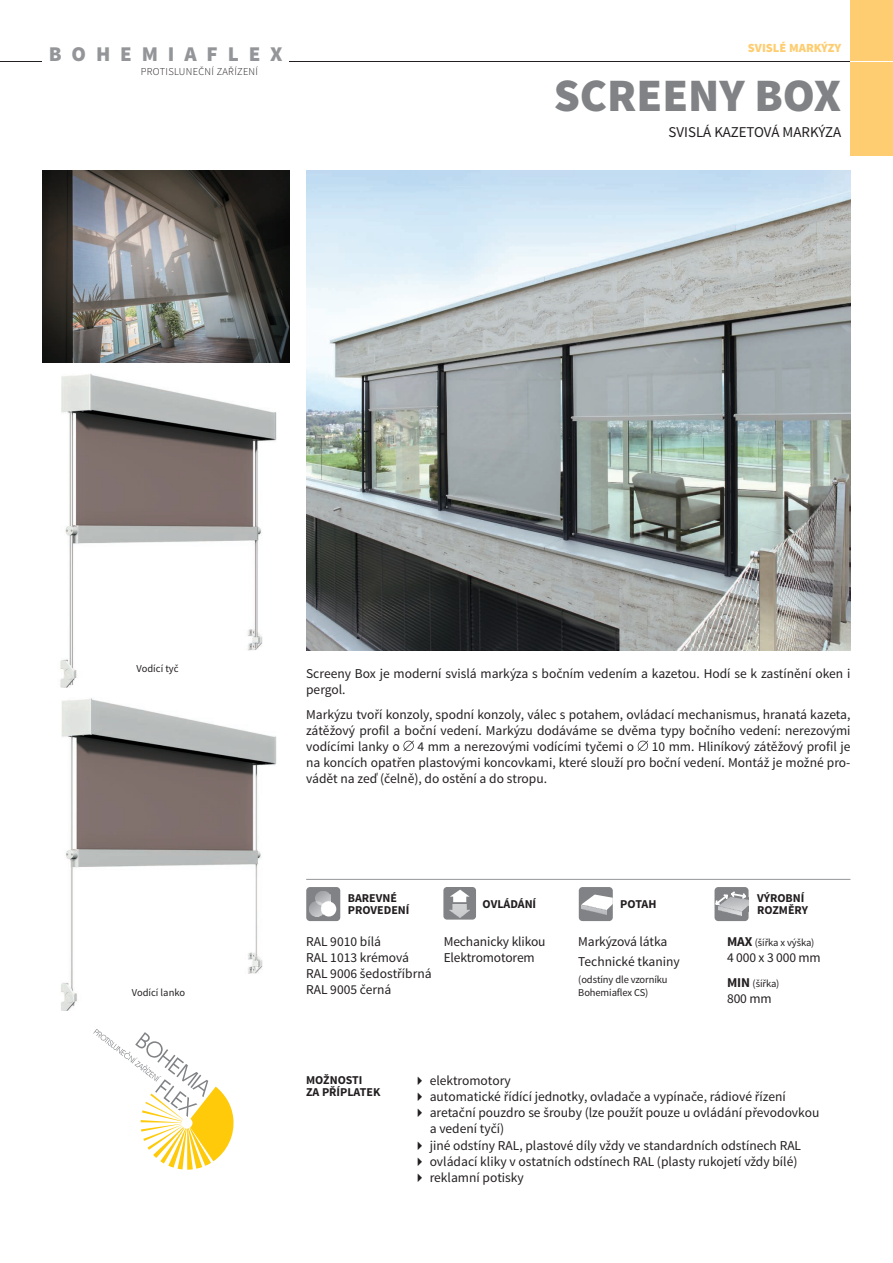
<style>
.page{position:relative;width:893px;height:1263px;background:#fff}
.page>*{position:absolute;margin:0;border:0;box-sizing:border-box;transform-origin:0 0}
.NAZEV{font:900 46.5px "Source Sans Pro";color:#808285}
.t1{font:900 21px "Source Sans Pro";letter-spacing:.47em;color:#939598}
.t2{font:15px "Source Sans Pro";color:#231f20}
.ZAKLAD{font:13.5px/16.2px "Source Sans Pro";color:#231f20}
.ZAKLAD_levy{font:13.5px "Source Sans Pro";letter-spacing:-.01em;color:#231f20}
.t3{font:900 12.45px "Source Sans Pro";color:#fecd70}
.t4{font:700 12px/12px "Source Sans Pro";color:#231f20}
.ZAKLAD_levy-2{font:10.5px/12.6px "Source Sans Pro";letter-spacing:-.01em;color:#231f20}
.t5{font:300 10.5px "Source Sans Pro";letter-spacing:.03em;color:#231f20}
.s1{font-weight:700;font-size:13.5px}
</style>
<div class="page">
<hr style="left:0;top:61px;width:893px;height:1px;background:#231f20">
<div style="left:43px;top:57px;width:246px;height:18px;background:#fff"></div>
<hr style="left:306px;top:879px;width:544px;height:1px;background:#939598">
<div style="left:306px;top:887px;width:34px;height:34px;background:#808285;border-radius:4px"></div>
<div style="left:321px;top:901px;width:15px;height:15px;background:#fff;border-radius:50%"></div>
<img style="left:310px;top:901px;width:15px;height:15px">
<img style="left:316px;top:891px;width:15px;height:15px">
<div style="left:443px;top:887px;width:33px;height:32px;background:#808285;border-radius:4px"></div>
<svg style="left:450px;top:889px;width:20px;height:13px"></svg>
<img style="left:450px;top:905px;width:20px;height:12px">
<div style="left:579px;top:887px;width:34px;height:34px;background:#808285;border-radius:4px"></div>
<svg style="left:581px;top:894px;width:32px;height:16px"></svg>
<img style="left:581px;top:905px;width:25px;height:10px">
<div style="left:714px;top:887px;width:34px;height:34px;background:#808285;border-radius:4px"></div>
<img style="left:718px;top:899px;width:30px;height:12px">
<img style="left:718px;top:907px;width:23px;height:9px">
<svg style="left:715px;top:891px;width:31px;height:14px"></svg>
<svg style="left:93px;top:1029px;width:141px;height:141px"></svg>
<img style="left:306px;top:170px;width:544px;height:481px">
<img style="left:43px;top:170px;width:246px;height:192px">
<svg style="left:403px;top:740px;width:11px;height:11px"></svg>
<svg style="left:638px;top:740px;width:10px;height:11px"></svg>
<img style="left:60px;top:374px;width:217px;height:313px">
<img style="left:61px;top:698px;width:216px;height:313px">
<div style="left:850px;top:0;width:43px;height:156px;background:#fecd72"></div>
<hr style="left:850px;top:61px;width:43px;height:1px;background:#fff">
<h2 class="t1" style="left:49px;top:41px;width:235px">BOHEMIAFLEX</h2>
<p class="t5" style="left:141px;top:65px;width:119px">PROTISLUNEČNÍ ZAŘÍZENÍ</p>
<p class="t3" style="left:748px;top:40px;width:95px">SVISLÉ MARKÝZY</p>
<p class="NAZEV" style="left:554px;top:66px;width:289px">SCREENY BOX</p>
<p class="t2" style="left:669px;top:122px;width:174px">SVISLÁ KAZETOVÁ MARKÝZA</p>
<p class="ZAKLAD_levy-2" style="left:137px;top:663px;width:43px">Vodící tyč</p>
<p class="ZAKLAD_levy-2" style="left:132px;top:986px;width:55px">Vodící lanko</p>
<p class="ZAKLAD" style="left:306px;top:665px;width:546px">Screeny Box je moderní svislá markýza s bočním vedením a kazetou. Hodí se k zastínění oken i pergol.</p>
<p class="ZAKLAD" style="left:306px;top:706px;width:546px;text-align:justify">Markýzu tvoří konzoly, spodní konzoly, válec s potahem, ovládací mechanismus, hranatá kazeta, zátěžový profil a boční vedení. Markýzu dodáváme se dvěma typy bočního vedení: nerezovými vodícími lanky o</p>
<p class="ZAKLAD" style="left:306px;top:739px;width:546px;text-align:justify;text-indent:346px">10 mm. Hliníkový zátěžový profil je na koncích opatřen plastovými koncovkami, které slouží pro boční vedení. Montáž je možné pro&shy;vádět na zeď (čelně), do ostění a do stropu.</p>
<p class="ZAKLAD" style="left:417px;top:739px;width:218px">4 mm a nerezovými vodícími tyčemi o</p>
<p class="t4" style="left:348px;top:892px;width:63px">BAREVNÉ<br>PROVEDENÍ</p>
<p class="t4" style="left:483px;top:899px;width:55px">OVLÁDÁNÍ</p>
<p class="t4" style="left:757px;top:892px;width:52px">VÝROBNÍ<br>ROZMĚRY</p>
<p class="t4" style="left:620px;top:899px;width:38px">POTAH</p>
<p class="ZAKLAD_levy" style="left:306px;top:933px;width:76px">RAL 9010 bílá</p>
<p class="ZAKLAD_levy" style="left:306px;top:949px;width:105px">RAL 1013 krémová</p>
<p class="ZAKLAD_levy" style="left:306px;top:965px;width:127px">RAL 9006 šedostříbrná</p>
<p class="ZAKLAD_levy" style="left:306px;top:981px;width:87px">RAL 9005 černá</p>
<p class="ZAKLAD_levy" style="left:444px;top:933px;width:103px">Mechanicky klikou</p>
<p class="ZAKLAD_levy" style="left:444px;top:949px;width:93px">Elektromotorem</p>
<p class="ZAKLAD_levy" style="left:578px;top:933px;width:91px">Markýzová látka</p>
<p class="ZAKLAD_levy" style="left:578px;top:953px;width:103px">Technické tkaniny</p>
<p class="ZAKLAD_levy-2" style="left:578px;top:973px;width:91px">(odstíny dle vzorníku<br>Bohemiaflex CS)</p>
<p class="ZAKLAD_levy-2" style="left:727px;top:936px;width:89px"><span class="s1">MAX</span> (šířka x výška)</p>
<p class="ZAKLAD_levy" style="left:727px;top:949px;width:95px">4 000 x 3 000 mm</p>
<p class="ZAKLAD_levy-2" style="left:727px;top:977px;width:54px"><span class="s1">MIN</span> (šířka)</p>
<p class="ZAKLAD_levy" style="left:727px;top:990px;width:46px">800 mm</p>
<p class="t4" style="left:306px;top:1074px;width:76px">MOŽNOSTI<br>ZA PŘÍPLATEK</p>
<p class="ZAKLAD" style="left:430px;top:1072px;width:83px">elektromotory</p>
<p class="ZAKLAD" style="left:430px;top:1088px;width:358px">automatické řídící jednotky, ovladače a vypínače, rádiové řízení</p>
<p class="ZAKLAD" style="left:430px;top:1105px;width:391px">aretační pouzdro se šrouby (lze použít pouze u ovládání převodovkou a vedení tyčí)</p>
<p class="ZAKLAD" style="left:430px;top:1137px;width:373px">jiné odstíny RAL, plastové díly vždy ve standardních odstínech RAL</p>
<p class="ZAKLAD" style="left:430px;top:1153px;width:369px">ovládací kliky v ostatních odstínech RAL (plasty rukojetí vždy bílé)</p>
<p class="ZAKLAD" style="left:430px;top:1169px;width:96px">reklamní potisky</p>
</div>
